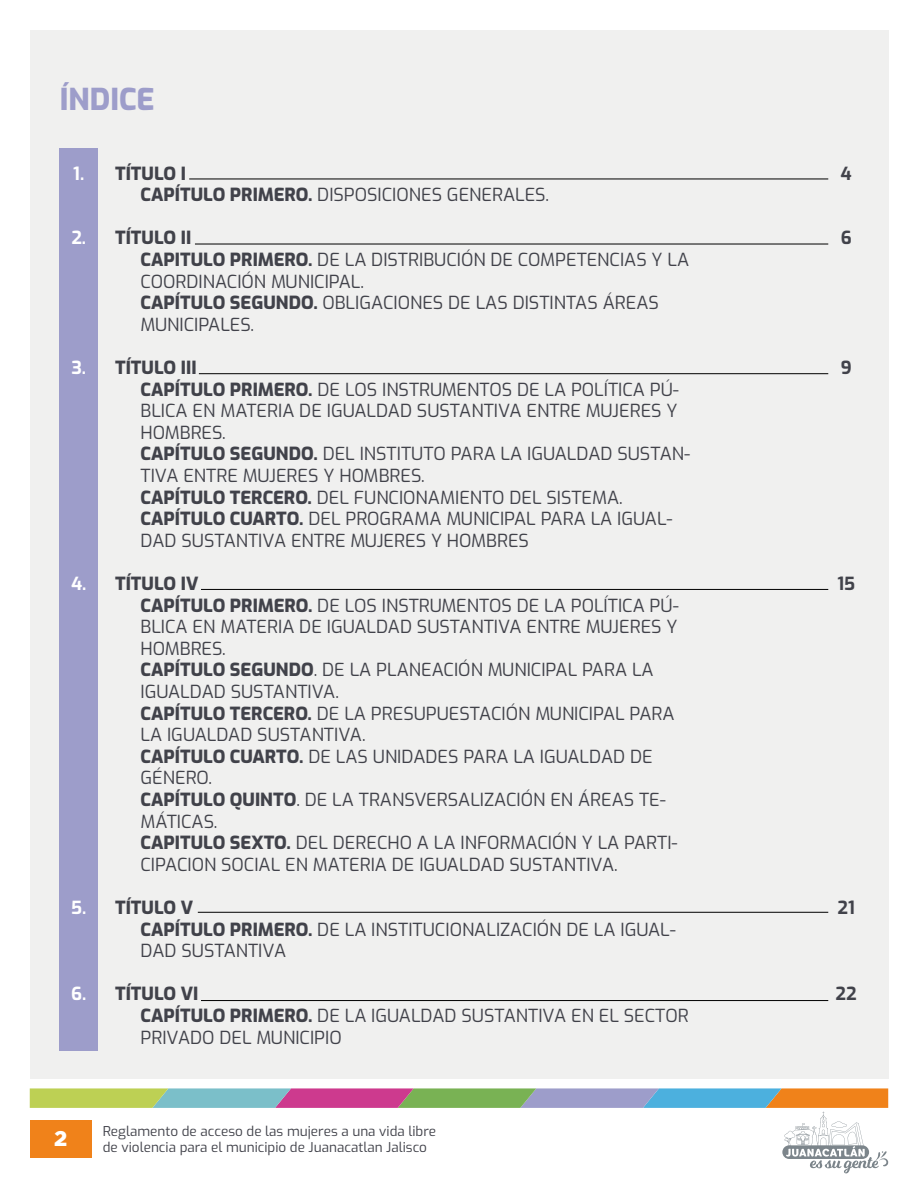
<style>
.page{position:relative;width:918px;height:1188px;background:#fff}
.page>*{position:absolute;margin:0;border:0;box-sizing:border-box;transform-origin:0 0}
.t1{font:800 30px "Exo";color:#9d9dca}
.t2{font:900 21px "Gotham";color:#fff}
.t3{font:18px/21.6px "Exo";color:#41424a}
.t4{font:800 18px/21.6px "Exo";color:#41424a}
.t5{font:700 18px "Exo";color:#fff}
.t6{font:700 18px "Exo";color:#41424a}
.t7{font:13.5px/16.2px "Exo";color:#41424a}
.s1{font-weight:400}
.s2{font-weight:800}
</style>
<div class="page">
<div style="left:30px;top:30px;width:858px;height:1049px;background:#f0f0ef"></div>
<svg style="left:30px;top:1088px;width:859px;height:85px"></svg>
<div style="left:60px;top:148px;width:38px;height:902px;background:#9d9dca"></div>
<hr style="left:189px;top:179px;width:639px;height:1px;background:#000">
<hr style="left:195px;top:244px;width:633px;height:1px;background:#000">
<hr style="left:199px;top:373px;width:629px;height:1px;background:#000">
<hr style="left:201px;top:589px;width:627px;height:1px;background:#000">
<hr style="left:198px;top:912px;width:630px;height:1px;background:#000">
<hr style="left:201px;top:1000px;width:627px;height:1px;background:#000">
<h1 class="t1" style="left:60px;top:77px;width:96px">ÍNDICE</h1>
<p class="t5" style="left:73px;top:160px;width:12px">1.</p>
<p class="t5" style="left:71px;top:225px;width:16px">2.</p>
<p class="t5" style="left:71px;top:354px;width:16px">3.</p>
<p class="t5" style="left:71px;top:570px;width:17px">4.</p>
<p class="t5" style="left:71px;top:894px;width:17px">5.</p>
<p class="t5" style="left:71px;top:981px;width:17px">6.</p>
<p class="t4" style="left:141px;top:161px;width:410px;text-indent:-26px">TÍTULO I<br>CAPÍTULO PRIMERO. <span class="s1">DISPOSICIONES GENERALES.</span></p>
<p class="t3" style="left:141px;top:226px;width:550px;text-indent:-26px"><span class="s2">TÍTULO II<br>CAPITULO PRIMERO.</span> DE LA DISTRIBUCIÓN DE COMPETENCIAS Y LA<br>COORDINACIÓN MUNICIPAL.<br><span class="s2">CAPÍTULO SEGUNDO.</span> OBLIGACIONES DE LAS DISTINTAS ÁREAS<br>MUNICIPALES.</p>
<p class="t3" style="left:141px;top:356px;width:551px;text-indent:-26px"><span class="s2">TÍTULO III<br>CAPÍTULO PRIMERO.</span> DE LOS INSTRUMENTOS DE LA POLÍTICA PÚ-BLICA EN MATERIA DE IGUALDAD SUSTANTIVA ENTRE MUJERES Y HOMBRES.<br><span class="s2">CAPÍTULO SEGUNDO.</span> DEL INSTITUTO PARA LA IGUALDAD SUSTAN-TIVA ENTRE MUJERES Y HOMBRES.<br><span class="s2">CAPÍTULO TERCERO.</span> DEL FUNCIONAMIENTO DEL SISTEMA.<br><span class="s2">CAPÍTULO CUARTO.</span> DEL PROGRAMA MUNICIPAL PARA LA IGUAL-DAD SUSTANTIVA ENTRE MUJERES Y HOMBRES</p>
<p class="t3" style="left:141px;top:572px;width:540px;text-indent:-26px"><span class="s2">TÍTULO IV<br>CAPÍTULO PRIMERO.</span> DE LOS INSTRUMENTOS DE LA POLÍTICA PÚ-BLICA EN MATERIA DE IGUALDAD SUSTANTIVA ENTRE MUJERES Y HOMBRES.<br><span class="s2">CAPÍTULO SEGUNDO</span>. DE LA PLANEACIÓN MUNICIPAL PARA LA IGUALDAD SUSTANTIVA.<br><span class="s2">CAPÍTULO TERCERO.</span> DE LA PRESUPUESTACIÓN MUNICIPAL PARA LA IGUALDAD SUSTANTIVA.<br><span class="s2">CAPÍTULO CUARTO.</span> DE LAS UNIDADES PARA LA IGUALDAD DE GÉNERO.<br><span class="s2">CAPÍTULO QUINTO</span>. DE LA TRANSVERSALIZACIÓN EN ÁREAS TE-MÁTICAS.<br><span class="s2">CAPITULO SEXTO.</span> DEL DERECHO A LA INFORMACIÓN Y LA PARTI-CIPACION SOCIAL EN MATERIA DE IGUALDAD SUSTANTIVA.</p>
<p class="t3" style="left:141px;top:896px;width:537px;text-indent:-26px"><span class="s2">TÍTULO V<br>CAPÍTULO PRIMERO.</span> DE LA INSTITUCIONALIZACIÓN DE LA IGUAL-<br>DAD SUSTANTIVA</p>
<p class="t3" style="left:141px;top:982px;width:550px;text-indent:-26px"><span class="s2">TÍTULO VI<br>CAPÍTULO PRIMERO.</span> DE LA IGUALDAD SUSTANTIVA EN EL SECTOR<br>PRIVADO DEL MUNICIPIO</p>
<p class="t6" style="left:841px;top:160px;width:13px">4</p>
<p class="t6" style="left:841px;top:225px;width:12px">6</p>
<p class="t6" style="left:841px;top:354px;width:12px">9</p>
<p class="t6" style="left:837px;top:570px;width:19px">15</p>
<p class="t6" style="left:838px;top:894px;width:19px">21</p>
<p class="t6" style="left:836px;top:981px;width:23px">22</p>
<p class="t2" style="left:54px;top:1127px;width:15px">2</p>
<p class="t7" style="left:103px;top:1123px;width:335px">Reglamento de acceso de las mujeres a una vida libre de violencia para el municipio de Juanacatlan Jalisco</p>
</div>
